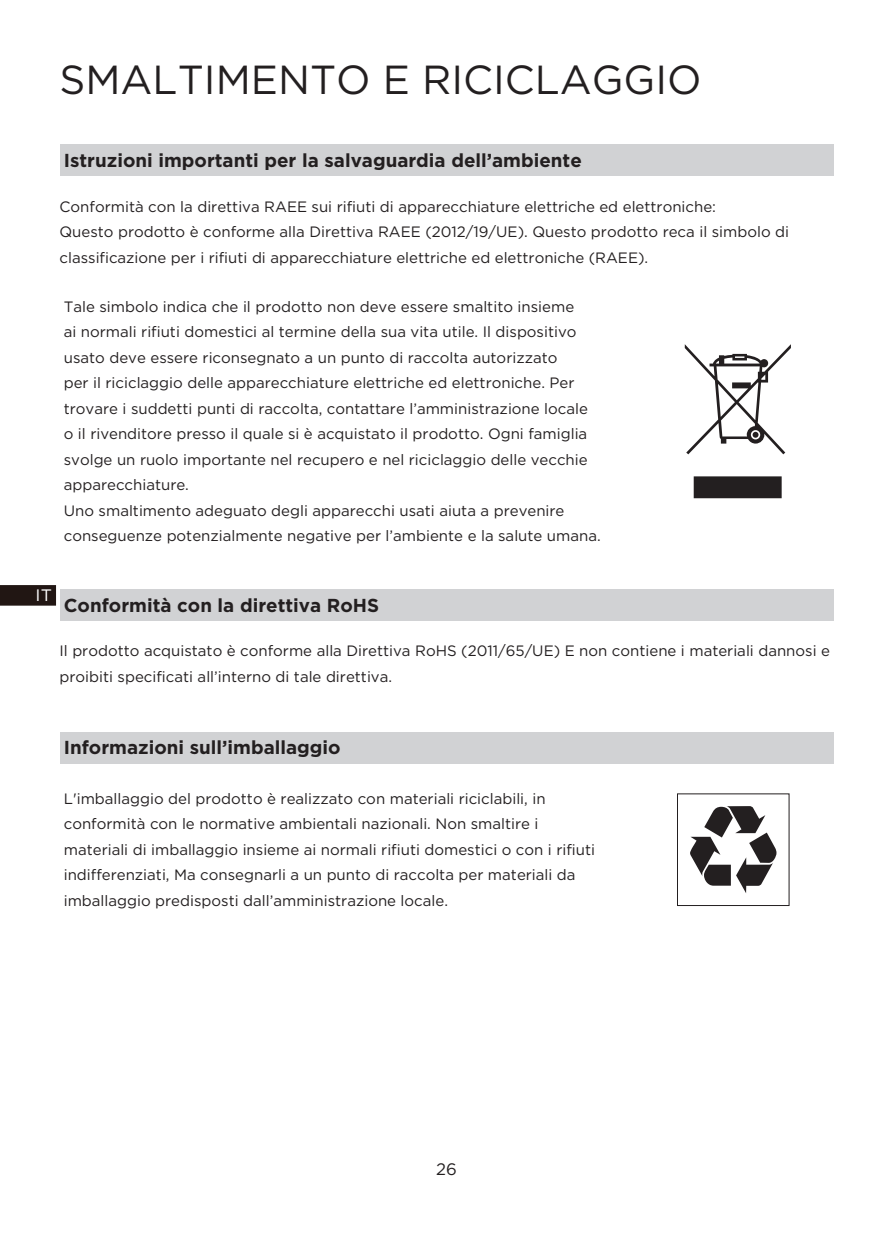
<style>
.page{position:relative;width:893px;height:1234px;background:#fff}
.page>*{position:absolute;margin:0;border:0;box-sizing:border-box;transform-origin:0 0}
.t1{font:40.5px "Gotham HTF";color:#231f20}
.t2{font:700 18.75px "Gotham HTF";color:#231f20}
.t3{font:16.65px "Gotham HTF";color:#231f20}
.t4{font:16.5px "Gotham HTF";color:#fff;scale:1.05 1}
.t5{font:15px/25.5px "Gotham HTF";color:#231f20}
</style>
<div class="page">
<div style="left:60px;top:144px;width:773px;height:32px;background:#d1d2d4"></div>
<div style="left:60px;top:589px;width:773px;height:31px;background:#d1d2d4"></div>
<div style="left:60px;top:731px;width:773px;height:32px;background:#d1d2d4"></div>
<svg style="left:685px;top:344px;width:106px;height:154px"></svg>
<svg style="left:690px;top:806px;width:86px;height:87px"></svg>
<svg style="left:0;top:585px;width:56px;height:20px"></svg>
<h1 class="t1" style="left:60px;top:57px;width:643px">SMALTIMENTO E RICICLAGGIO</h1>
<p class="t2" style="left:64px;top:149px;width:520px">Istruzioni importanti per la salvaguardia dell’ambiente</p>
<p class="t5" style="left:60px;top:193px;width:731px">Conformità con la direttiva RAEE sui rifiuti di apparecchiature elettriche ed elettroniche:<br>Questo prodotto è conforme alla Direttiva RAEE (2012/19/UE). Questo prodotto reca il simbolo di classificazione per i rifiuti di apparecchiature elettriche ed elettroniche (RAEE).</p>
<p class="t5" style="left:64px;top:293px;width:538px">Tale simbolo indica che il prodotto non deve essere smaltito insieme<br>ai normali rifiuti domestici al termine della sua vita utile. Il dispositivo usato deve essere riconsegnato a un punto di raccolta autorizzato<br>per il riciclaggio delle apparecchiature elettriche ed elettroniche. Per trovare i suddetti punti di raccolta, contattare l’amministrazione locale o il rivenditore presso il quale si è acquistato il prodotto. Ogni famiglia svolge un ruolo importante nel recupero e nel riciclaggio delle vecchie apparecchiature.<br>Uno smaltimento adeguato degli apparecchi usati aiuta a prevenire conseguenze potenzialmente negative per l’ambiente e la salute umana.</p>
<p class="t4" style="left:36px;top:585px;width:17px">IT</p>
<p class="t2" style="left:64px;top:594px;width:317px">Conformità con la direttiva RoHS</p>
<p class="t5" style="left:60px;top:638px;width:772px">Il prodotto acquistato è conforme alla Direttiva RoHS (2011/65/UE) E non contiene i materiali dannosi e proibiti specificati all’interno di tale direttiva.</p>
<p class="t2" style="left:64px;top:736px;width:278px">Informazioni sull’imballaggio</p>
<p class="t5" style="left:64px;top:785px;width:533px">L'imballaggio del prodotto è realizzato con materiali riciclabili, in conformità con le normative ambientali nazionali. Non smaltire i materiali di imballaggio insieme ai normali rifiuti domestici o con i rifiuti indifferenziati, Ma consegnarli a un punto di raccolta per materiali da imballaggio predisposti dall’amministrazione locale.</p>
<p class="t3" style="left:436px;top:1159px;width:22px">26</p>
</div>
